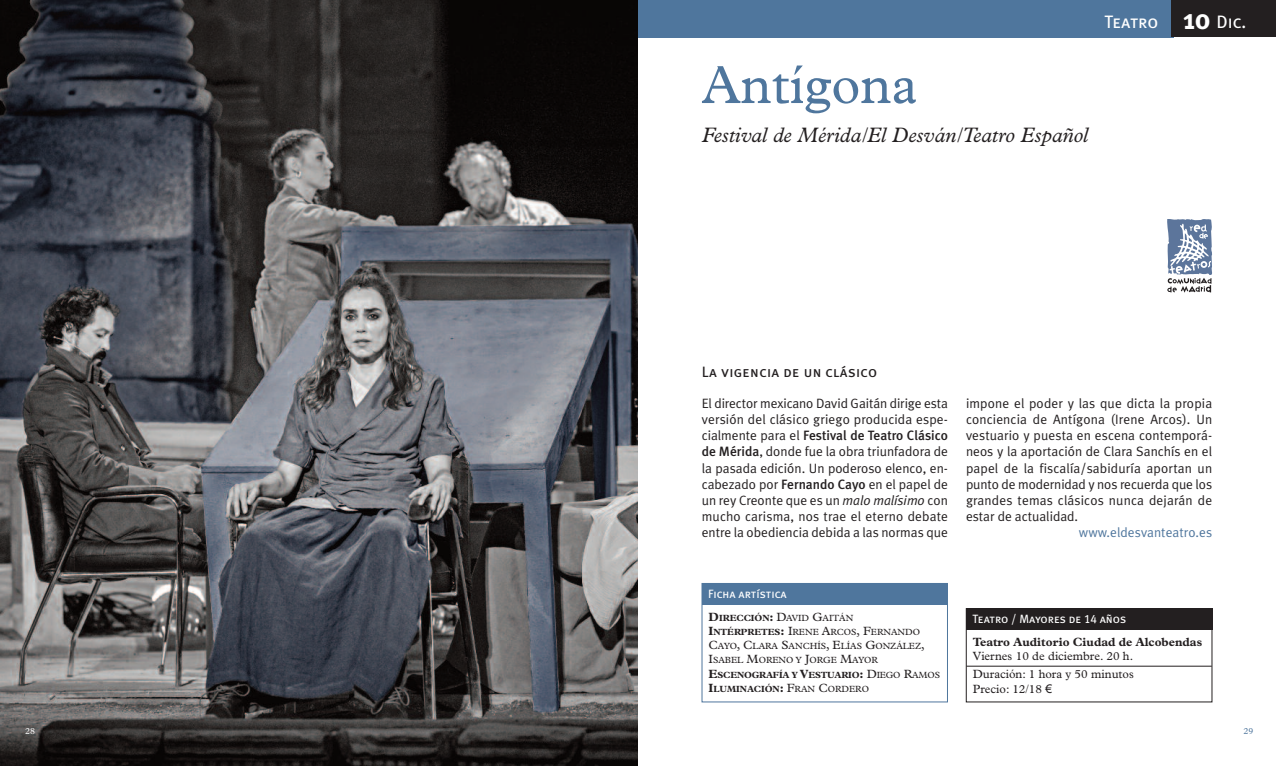
<style>
.page{position:relative;width:1276px;height:766px;background:#fff}
.page>*{position:absolute;margin:0;border:0;box-sizing:border-box;transform-origin:0 0}
.t1{font:54px "Plantin";color:#4f769d}
.t2{font:italic 21px "Plantin";color:#231f20}
.t3{font:18px "Meta Plus Book Caps";color:#fff}
.t4{font:15px "Meta Plus Book Caps";letter-spacing:.025em;color:#231f20}
.t5{font:13.5px/16.2px "Meta Plus Normal";color:#231f20;text-align:justify}
.t6{font:500 13.5px "Meta Plus";color:#231f20}
.t7{font:13.5px "Meta Plus Normal";letter-spacing:.005em;color:#4f769d}
.t8{font:12px/18.5px "Plantin";color:#231f20}
.t9{font:12px "Meta Plus Book Caps";color:#fff}
.t10{font:700 12px "Plantin";color:#231f20}
.t11{font:9px/14.2px "Plantin";color:#231f20}
.t12{font:9px "Plantin";color:#fff}
.t13{font:9px "Plantin";color:#4f769d}
.s1{font-family:"Meta Plus";font-weight:700;font-size:28.5px}
.s2{font-family:"Meta Plus Normal";font-weight:400}
.s3{font-family:"Meta Plus";font-weight:500}
.s4{font-style:italic}
.s5{font-weight:700;font-size:12px}
.s6{font-weight:700}
.s7{font-size:12px}
.s8{font-family:"Arial"}
</style>
<div class="page">
<img style="left:0;top:0;width:638px;height:765px">
<svg style="left:1167px;top:219px;width:45px;height:73px"></svg>
<div style="left:638px;top:0;width:535px;height:37px;background:#4f769d"></div>
<div style="left:1171px;top:0;width:105px;height:37px;background:#231f20"></div>
<hr style="left:966px;top:665px;width:245px;height:1px;background:#231f20">
<div style="left:966px;top:608px;width:246px;height:22px;background:#231f20"></div>
<div style="left:702px;top:583px;width:245px;height:21px;background:#4f769d"></div>
<h1 class="t1" style="left:702px;top:66px;width:217px">Antígona</h1>
<h2 class="t2" style="left:702px;top:128px;width:388px">Festival de Mérida/El Desván/Teatro Español</h2>
<h3 class="t3" style="left:1104px;top:11px;width:143px">Teatro <span class="s1">10</span> Dic.</h3>
<p class="t4" style="left:702px;top:362px;width:177px">La vigencia de un clásico</p>
<p class="t5" style="left:702px;top:395px;width:248px">El director mexicano David Gaitán dirige esta versión del clásico griego producida espe-</p>
<p class="t6" style="left:702px;top:427px;width:248px"><span class="s2">cialmente para el</span> Festival de Teatro Clásico</p>
<p class="t5" style="left:702px;top:443px;width:248px"><span class="s3">de Mérida</span>, donde fue la obra triunfadora de la pasada edición. Un poderoso elenco, en&shy;cabezado por <span class="s3">Fernando Cayo</span> en el papel de un rey Creonte que es un <span class="s4">malo malísimo</span> con mucho carisma, nos trae el eterno debate entre la obediencia debida a las normas que</p>
<p class="t5" style="left:966px;top:395px;width:248px">impone el poder y las que dicta la propia conciencia de Antígona (Irene Arcos). Un vestuario y puesta en escena contemporá&shy;neos y la aportación de Clara Sanchís en el papel de la fiscalía/sabiduría aportan un punto de modernidad y nos recuerda que los grandes temas clásicos nunca dejarán de estar de actualidad.</p>
<p class="t7" style="left:1079px;top:524px;width:135px">www.eldesvanteatro.es</p>
<p class="t9" style="left:708px;top:586px;width:80px">Ficha artística</p>
<p class="t11" style="left:708px;top:611px;width:146px"><span class="s5">D</span><span class="s6">IRECCIÓN</span><span class="s5">:</span> <span class="s7">D</span>AVID <span class="s7">G</span>AITÁN</p>
<p class="t9" style="left:972px;top:611px;width:155px">Teatro / Mayores de 14 años</p>
<p class="t11" style="left:708px;top:625px;width:233px"><span class="s5">I</span><span class="s6">NTÉRPRETES</span><span class="s5">:</span> <span class="s7">I</span>RENE <span class="s7">A</span>RCOS<span class="s7">, F</span>ERNANDO <span class="s7">C</span>AYO<span class="s7">, C</span>LARA <span class="s7">S</span>ANCHÍS<span class="s7">, E</span>LÍAS <span class="s7">G</span>ONZÁLEZ<span class="s7">, I</span>SABEL <span class="s7">M</span>ORENO Y <span class="s7">J</span>ORGE <span class="s7">M</span>AYOR <span class="s5">E</span><span class="s6">SCENOGRAFÍA Y</span> <span class="s5">V</span><span class="s6">ESTUARIO</span><span class="s5">:</span> <span class="s7">D</span>IEGO <span class="s7">R</span>AMOS <span class="s5">I</span><span class="s6">LUMINACIÓN</span><span class="s5">:</span> <span class="s7">F</span>RAN <span class="s7">C</span>ORDERO</p>
<p class="t10" style="left:973px;top:637px;width:231px">Teatro Auditorio Ciudad de Alcobendas</p>
<p class="t8" style="left:973px;top:647px;width:162px">Viernes 10 de diciembre. 20 h.<br>Duración: 1 hora y 50 minutos</p>
<p class="t8" style="left:973px;top:680px;width:81px">Precio: 12/18 <span class="s8">€</span></p>
<p class="t12" style="left:25px;top:728px;width:11px">28</p>
<p class="t13" style="left:1243px;top:728px;width:11px">29</p>
</div>
